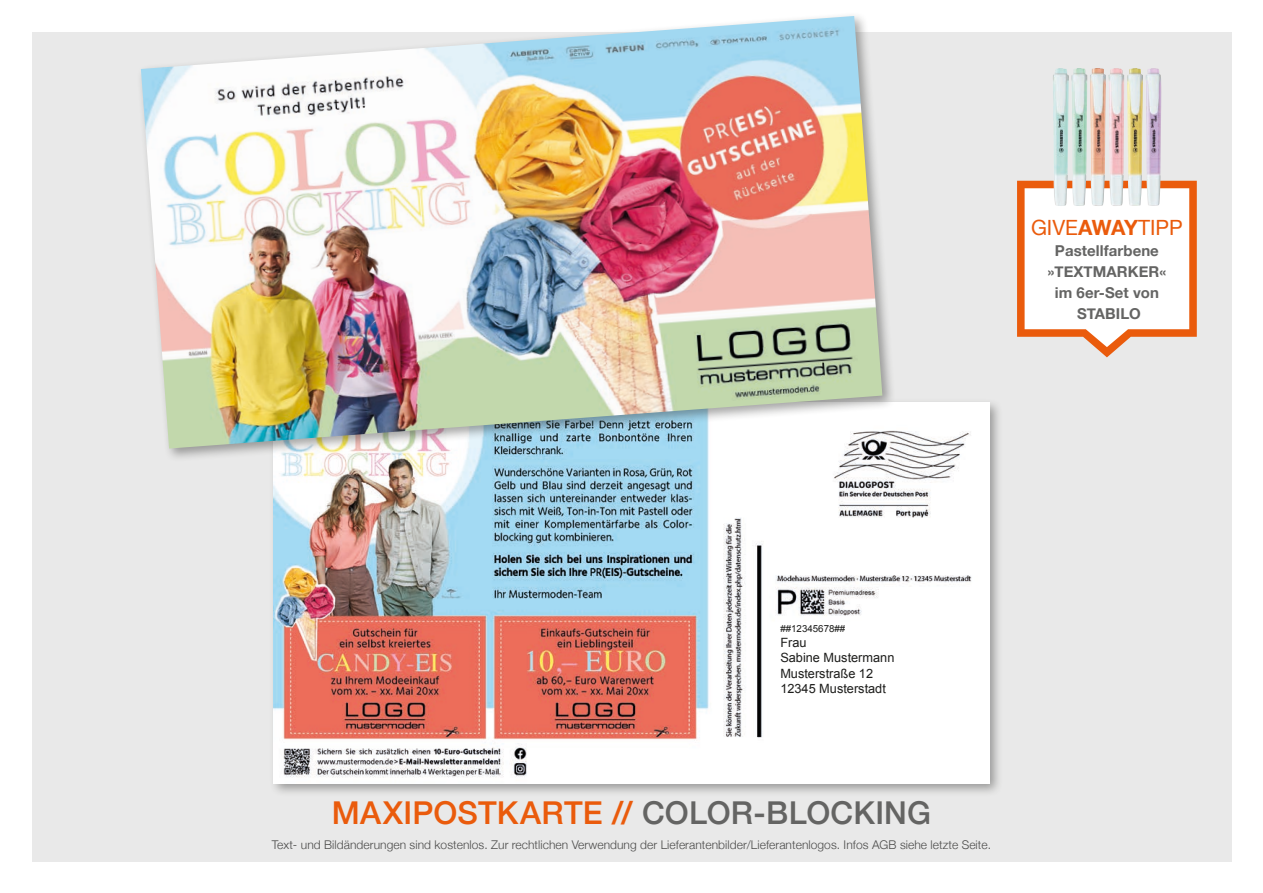
<style>
.page{position:relative;width:1263px;height:893px;background:#fff}
.page>*{position:absolute;margin:0;border:0;box-sizing:border-box;transform-origin:0 0}
.t1{font:500 31.5px "Helvetica Neue";letter-spacing:.005em;color:#ea5b0c}
.t2{font:21px "Helvetica Neue";color:#ea5b0c}
.t3{font:700 15px/21px "Helvetica Neue";letter-spacing:.005em;color:#646463;text-align:center}
.t4{font:12.75px/15.3px "Arial";color:#1d1d1b}
.t5{font:300 12px "Helvetica Neue";letter-spacing:.005em;color:#4b4b4a}
.t6{font:9.75px "Arial";color:#1d1d1b}
.s1{font-weight:700}
.s2{color:#646463}
</style>
<div class="page">
<div style="left:32px;top:32px;width:1199px;height:829px;background:#e9e9e9"></div>
<div style="left:269px;top:398px;width:734px;height:399px;background:#1d1d1b;opacity:.4"></div>
<img style="left:274px;top:402px;width:715px;height:381px">
<div style="left:136px;top:12px;width:760px;height:450px;background:#1d1d1b;opacity:.4"></div>
<img style="left:141px;top:16px;width:741px;height:433px">
<svg style="left:1017px;top:181px;width:180px;height:176px;background:#f9e5da"></svg>
<img style="left:1052px;top:68px;width:99px;height:138px">
<h2 class="t2" style="left:1031px;top:213px;width:153px">GIVE<span class="s1">AWAY</span>TIPP</h2>
<p class="t3" style="left:1048px;top:241px;width:120px">Pastellfarbene »TEXTMARKER« im 6er-Set von<br>STABILO</p>
<p class="t6" style="left:780px;top:622px;width:67px">##12345678##</p>
<p class="t4" style="left:780px;top:635px;width:116px">Frau<br>Sabine Mustermann<br>Musterstraße 12<br>12345 Musterstadt</p>
<h1 class="t1" style="left:332px;top:788px;width:601px">MAXIPOSTKARTE // <span class="s2">COLOR-BLOCKING</span></h1>
<p class="t5" style="left:272px;top:835px;width:721px">Text- und Bildänderungen sind kostenlos. Zur rechtlichen Verwendung der Lieferantenbilder/Lieferantenlogos. Infos AGB siehe letzte Seite.</p>
</div>
